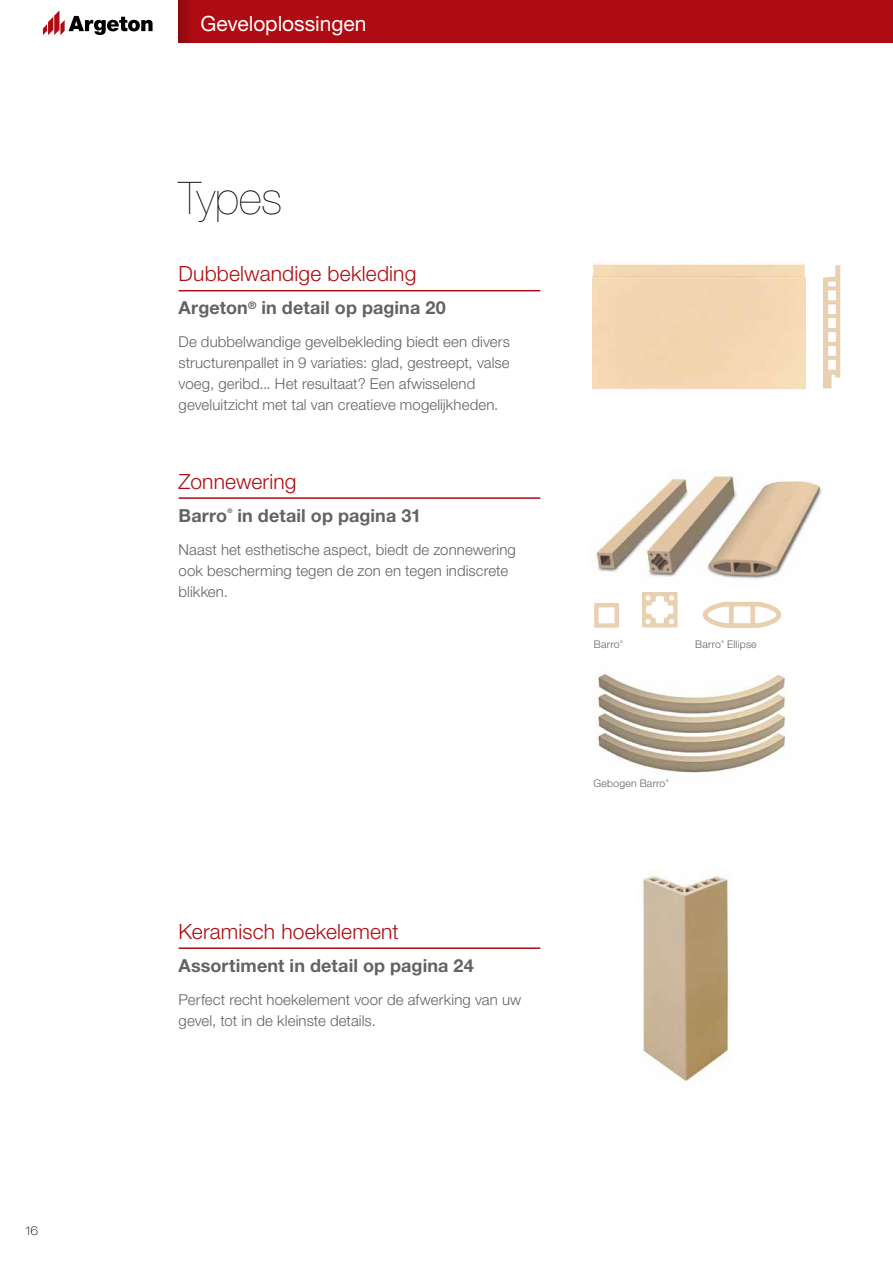
<style>
.page{position:relative;width:893px;height:1263px;background:#fff}
.page>*{position:absolute;margin:0;border:0;box-sizing:border-box;transform-origin:0 0}
.t1{font:200 45px "Helvetica Neue LT Pro";letter-spacing:-.005em;color:#000}
.t2{font:300 21px "Helvetica Neue LT Pro";letter-spacing:.01em;color:#ae0c12}
.t3{font:21px "Helvetica Neue LT Pro";letter-spacing:-.005em;color:#fff}
.t4{font:700 18px "Helvetica Neue LT Pro";letter-spacing:.005em;color:#626364}
.t5{font:300 15px/21px "Helvetica Neue LT Pro";letter-spacing:.005em;color:#626364}
.t6{font:100 expanded 12px "Helvetica Neue LT Pro";color:#000}
.t7{font:300 10.5px "Helvetica Neue LT Pro";letter-spacing:.02em;color:#626364}
.t8{font:700 6.3px "Helvetica Neue LT Pro";color:#626364}
.t9{font:300 3.6px "Helvetica Neue LT Pro";color:#626364}
</style>
<div class="page">
<svg style="left:43px;top:10px;width:110px;height:25px"></svg>
<div style="left:179px;top:0;width:714px;height:43px;background:#ae0c12"></div>
<div style="left:179px;top:0;width:13px;height:43px;background:#9c0a10"></div>
<hr style="left:179px;top:290px;width:361px;height:1px;background:#ae0c12">
<hr style="left:179px;top:497px;width:361px;height:2px;background:#ae0c12">
<hr style="left:179px;top:947px;width:361px;height:2px;background:#ae0c12">
<svg style="left:823px;top:265px;width:17px;height:123px"></svg>
<img style="left:642px;top:869px;width:88px;height:213px">
<img style="left:595px;top:674px;width:192px;height:99px">
<img style="left:596px;top:469px;width:226px;height:110px">
<svg style="left:594px;top:603px;width:25px;height:25px"></svg>
<svg style="left:642px;top:592px;width:36px;height:35px"></svg>
<svg style="left:703px;top:602px;width:78px;height:26px"></svg>
<p class="t6" style="left:25px;top:1224px;width:14px">16</p>
<h2 class="t3" style="left:201px;top:11px;width:167px">Geveloplossingen</h2>
<h1 class="t1" style="left:179px;top:172px;width:105px">Types</h1>
<h2 class="t2" style="left:179px;top:261px;width:239px">Dubbelwandige bekleding</h2>
<p class="t4" style="left:179px;top:297px;width:269px">Argeton<sup>®</sup> in detail op pagina 20</p>
<p class="t5" style="left:179px;top:331px;width:333px">De dubbelwandige gevelbekleding biedt een divers structurenpallet in 9 variaties: glad, gestreept, valse voeg, geribd... Het resultaat? Een afwisselend geveluitzicht met tal van creatieve mogelijkheden.</p>
<h2 class="t2" style="left:179px;top:468px;width:120px">Zonnewering</h2>
<p class="t4" style="left:179px;top:504px;width:50px">Barro</p>
<p class="t8" style="left:227px;top:507px;width:7px">®</p>
<p class="t4" style="left:237px;top:504px;width:185px">in detail op pagina 31</p>
<p class="t5" style="left:179px;top:539px;width:339px">Naast het esthetische aspect, biedt de zonnewering ook bescherming tegen de zon en tegen indiscrete blikken.</p>
<h2 class="t2" style="left:179px;top:919px;width:222px">Keramisch hoekelement</h2>
<p class="t4" style="left:179px;top:954px;width:297px">Assortiment in detail op pagina 24</p>
<p class="t5" style="left:179px;top:989px;width:344px">Perfect recht hoekelement voor de afwerking van uw gevel, tot in de kleinste details.</p>
<p class="t7" style="left:594px;top:638px;width:27px">Barro</p>
<p class="t9" style="left:620px;top:640px;width:4px">®</p>
<p class="t7" style="left:695px;top:638px;width:27px">Barro</p>
<p class="t9" style="left:721px;top:640px;width:4px">®</p>
<p class="t7" style="left:727px;top:638px;width:31px">Ellipse</p>
<p class="t7" style="left:593px;top:777px;width:73px">Gebogen Barro</p>
<p class="t9" style="left:666px;top:779px;width:4px">®</p>
</div>
